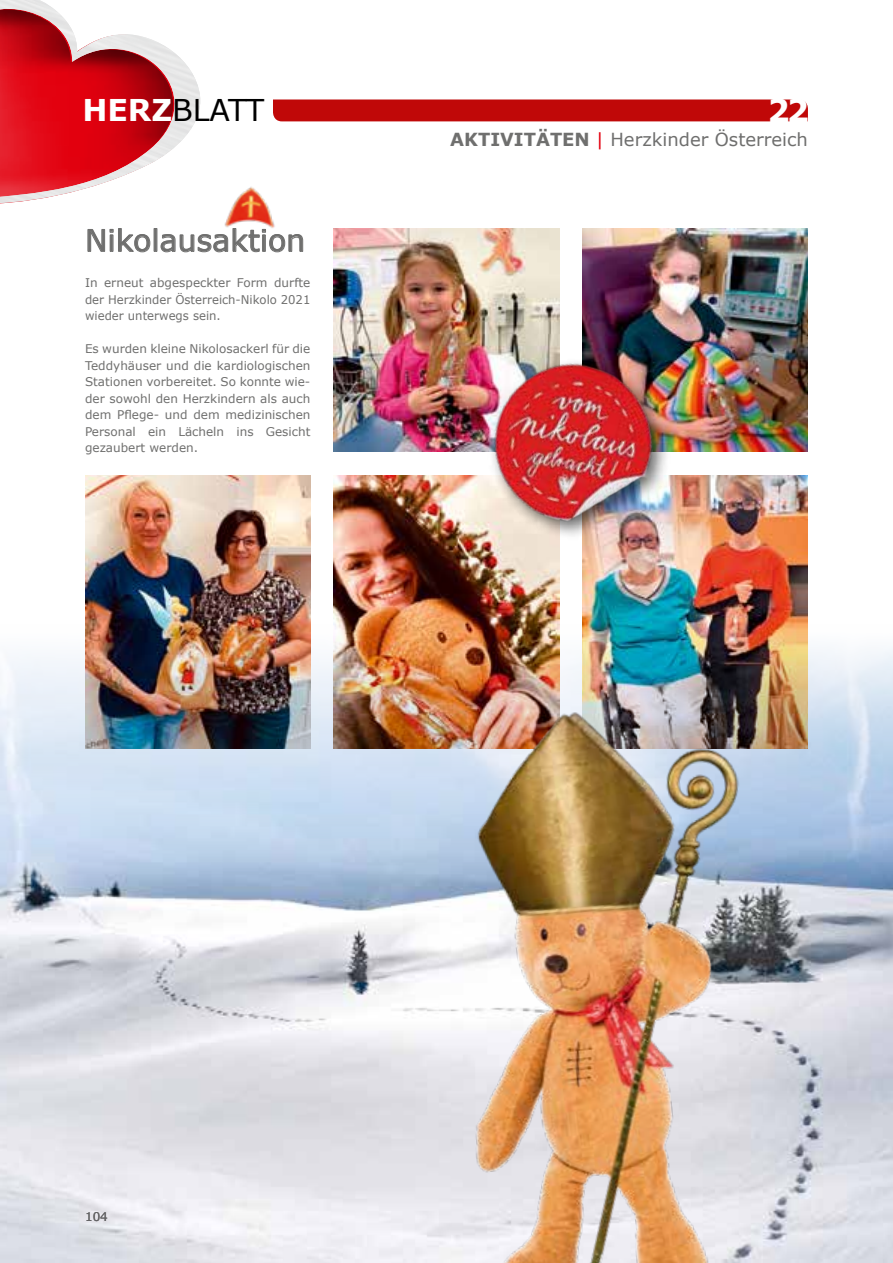
<style>
.page{position:relative;width:893px;height:1263px;background:#fff}
.page>*{position:absolute;margin:0;border:0;box-sizing:border-box;transform-origin:0 0}
.t1{font:700 31.5px "Verdana";color:#fff}
.t2{font:30px "Verdana";color:#6f6f6e}
.t3{font:30px "Verdana";letter-spacing:-.015em;color:#000}
.t4{font:18px "Verdana";color:#6f6f6e}
.t5{font:12px/16.5px "Verdana";color:#6f6f6e;text-align:justify}
.s1{font-weight:700;color:#fff}
.s2{font-weight:700}
.s3{color:#e3000f}
</style>
<div class="page">
<div style="left:273px;top:99px;width:535px;height:22px;background:#c00808"></div>
<img style="left:0;top:0;width:201px;height:203px">
<svg style="left:88px;top:228px;width:62px;height:24px"></svg>
<div style="left:154px;top:228px;width:3px;height:24px;border:1px solid #6f6f6e"></div>
<svg style="left:161px;top:234px;width:142px;height:18px"></svg>
<img style="left:219px;top:187px;width:66px;height:48px">
<img style="left:85px;top:476px;width:225px;height:148px">
<img style="left:334px;top:476px;width:225px;height:148px">
<img style="left:334px;top:228px;width:225px;height:224px">
<img style="left:583px;top:228px;width:225px;height:224px">
<img style="left:583px;top:476px;width:225px;height:148px">
<img style="left:460px;top:333px;width:231px;height:222px">
<img style="left:0;top:624px;width:893px;height:639px">
<img style="left:306px;top:662px;width:492px;height:601px">
<h2 class="t3" style="left:82px;top:91px;width:183px"><span class="s1">HERZ</span>BLATT</h2>
<h1 class="t1" style="left:768px;top:90px;width:43px">22</h1>
<h3 class="t4" style="left:450px;top:128px;width:359px"><span class="s2">AKTIVITÄTEN</span> <span class="s3">|</span> Herzkinder Österreich</h3>
<h2 class="t2" style="left:85px;top:221px;width:222px">Nikolausaktion</h2>
<p class="t5" style="left:85px;top:275px;width:227px">In erneut abgespeckter Form durfte der Herzkinder Österreich-Nikolo 2021 wieder unterwegs sein.</p>
<p class="t5" style="left:85px;top:341px;width:227px;text-align:left">Es wurden kleine Nikolosackerl für die Teddyhäuser und die kardiologischen Stationen vorbereitet. So konnte wie&shy;der sowohl den Herzkindern als auch dem Pflege- und dem medizinischen Personal ein Lächeln ins Gesicht gezaubert werden.</p>
<p class="t5" style="left:85px;top:1208px;width:24px">104</p>
</div>
